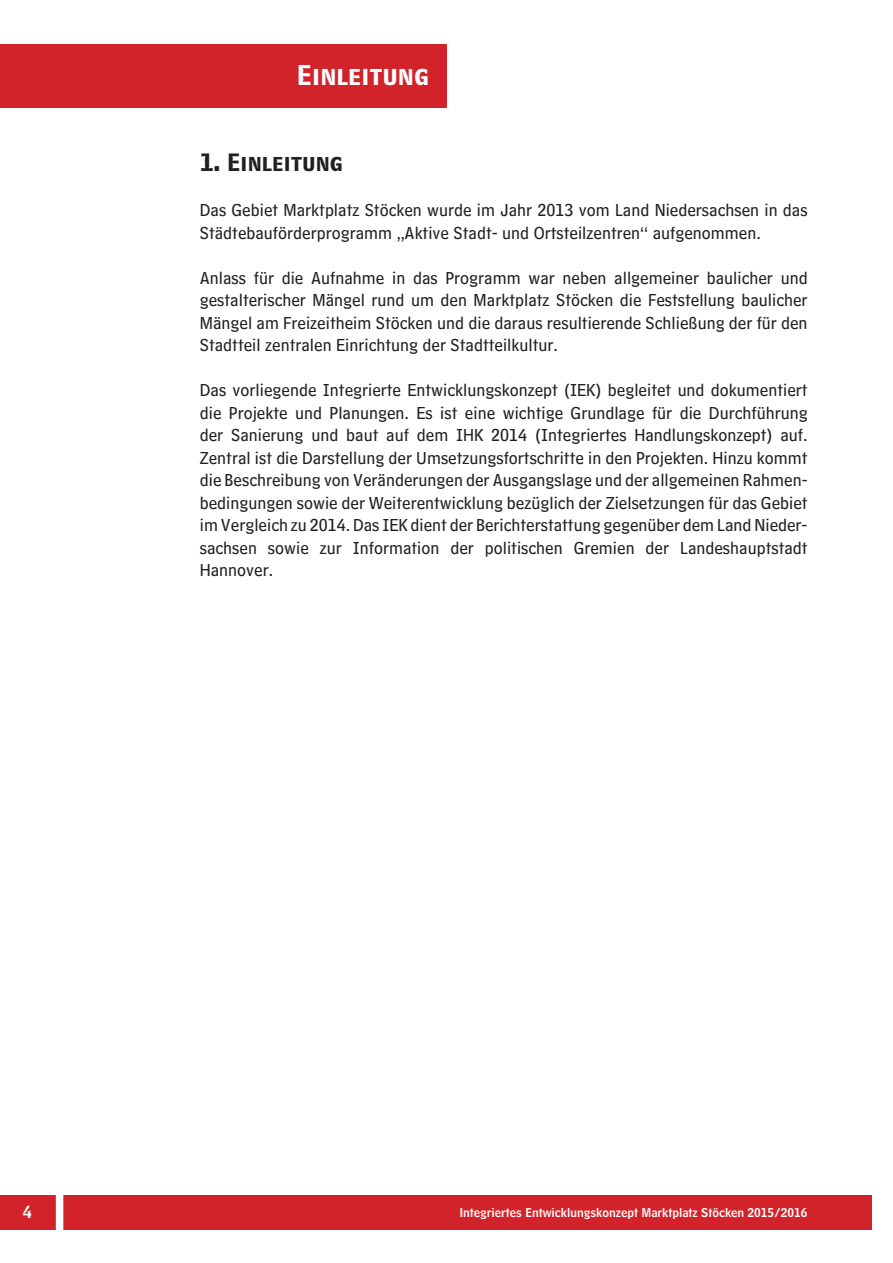
<style>
.page{position:relative;width:893px;height:1263px;background:#fff}
.page>*{position:absolute;margin:0;border:0;box-sizing:border-box;transform-origin:0 0}
.t1{font:24px "HM Big Caps";color:#fff}
.t2{font:21px "HM Big Caps";color:#231f20}
.t3{font:18px/22.5px "HM Text";color:#231f20;text-align:justify}
.t4{font:16.5px "HM Headline";color:#fff}
.t5{font:12px "HM Headline";color:#fff}
</style>
<div class="page">
<div style="left:0;top:1196px;width:871px;height:34px;background:#d2232a"></div>
<div style="left:0;top:44px;width:446px;height:64px;background:#d2232a"></div>
<div style="left:56px;top:1193px;width:7px;height:40px;background:#fff"></div>
<h1 class="t1" style="left:297px;top:63px;width:134px">Einleitung</h1>
<p class="t2" style="left:200px;top:152px;width:145px">1. Einleitung</p>
<p class="t3" style="left:200px;top:201px;width:609px">Das Gebiet Marktplatz Stöcken wurde im Jahr 2013 vom Land Niedersachsen in das<br>Städtebauförderprogramm „Aktive Stadt- und Ortsteilzentren“ aufgenommen.</p>
<p class="t3" style="left:200px;top:268px;width:609px">Anlass für die Aufnahme in das Programm war neben allgemeiner baulicher und gestalterischer Mängel rund um den Marktplatz Stöcken die Feststellung baulicher Mängel am Freizeitheim Stöcken und die daraus resultierende Schließung der für den Stadtteil zentralen Einrichtung der Stadtteilkultur.</p>
<p class="t3" style="left:200px;top:380px;width:609px">Das vorliegende Integrierte Entwicklungskonzept (IEK) begleitet und dokumentiert die Projekte und Planungen. Es ist eine wichtige Grundlage für die Durchführung der Sanierung und baut auf dem IHK 2014 (Integriertes Handlungskonzept) auf.<br>Zentral ist die Darstellung der Umsetzungsfortschritte in den Projekten. Hinzu kommt die Beschreibung von Veränderungen der Ausgangslage und der allgemeinen Rahmen&shy;bedingungen sowie der Weiterentwicklung bezüglich der Zielsetzungen für das Gebiet im Vergleich zu 2014. Das IEK dient der Berichterstattung gegenüber dem Land Nieder&shy;sachsen sowie zur Information der politischen Gremien der Landeshauptstadt Hannover.</p>
<p class="t4" style="left:23px;top:1206px;width:11px">4</p>
<p class="t5" style="left:460px;top:1208px;width:349px">Integriertes Entwicklungskonzept Marktplatz Stöcken 2015/2016</p>
</div>
